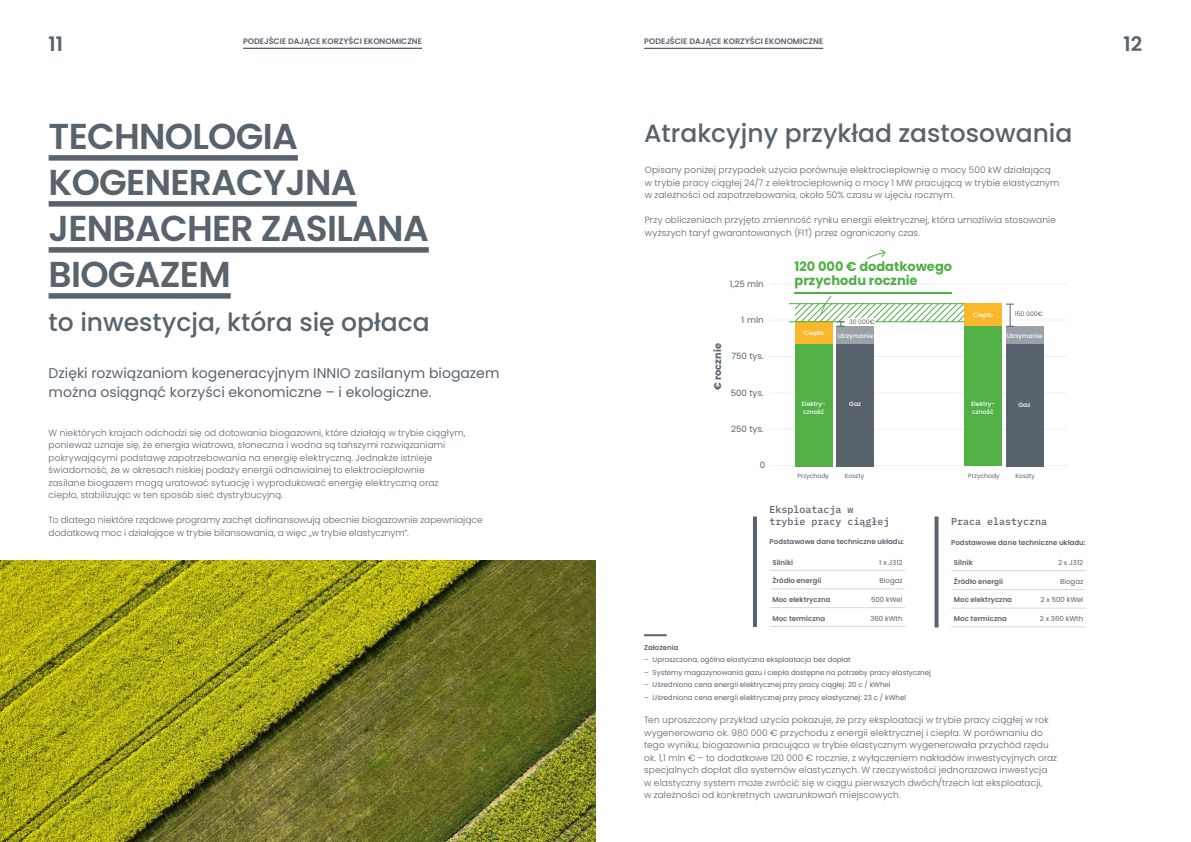
<style>
.page{position:relative;width:1191px;height:842px;background:#fff}
.page>*{position:absolute;margin:0;border:0;box-sizing:border-box;transform-origin:0 0}
.t1{font:600 36px/46px "Poppins";letter-spacing:-.02em;color:#58636e}
.t2{font:500 25px "Poppins";color:#58636e}
.t3{font:600 20px "Poppins";color:#58636e}
.t4{font:14px/19px "Poppins";color:#58636e}
.t5{font:700 13px/13.6px "Poppins";color:#51b046}
.t6{font:500 10px/12px "IBM Plex Mono";color:#58636e}
.t7{font:700 9.8px "Poppins";color:#58636e}
.t8{font:300 9px/12.5px "Poppins";letter-spacing:.01em;color:#58636e}
.t9{font:8.6px "Poppins";color:#58636e}
.t10{font:600 8px "Poppins";color:#58636e}
.t11{font:7px "Poppins";color:#58636e}
.t12{font:600 7px "Poppins";color:#58636e}
.t13{font:500 6.2px/7.4px "Poppins";color:#fff}
.t14{font:6.2px "Poppins";color:#58636e}
</style>
<div class="page">
<img style="left:0;top:561px;width:595px;height:281px">
<hr style="left:644px;top:634px;width:22px;height:2px;background:#58636e">
<div style="left:49px;top:155px;width:249px;height:6px;background:#58636e"></div>
<div style="left:49px;top:201px;width:308px;height:6px;background:#58636e"></div>
<div style="left:49px;top:247px;width:380px;height:6px;background:#58636e"></div>
<div style="left:49px;top:293px;width:182px;height:6px;background:#58636e"></div>
<svg style="left:934px;top:516px;width:4px;height:111px"></svg>
<hr style="left:753px;top:516px;width:4px;height:111px;background:#58636e">
<hr style="left:951px;top:570px;width:69px;height:1px;background:#d5d8db">
<hr style="left:1020px;top:570px;width:66px;height:1px;background:#d5d8db">
<hr style="left:952px;top:589px;width:68px;height:1px;background:#d5d8db">
<hr style="left:1020px;top:589px;width:65px;height:1px;background:#d5d8db">
<hr style="left:951px;top:608px;width:69px;height:1px;background:#d5d8db">
<hr style="left:951px;top:627px;width:69px;height:1px;background:#d5d8db">
<hr style="left:1020px;top:608px;width:66px;height:1px;background:#d5d8db">
<hr style="left:1020px;top:627px;width:66px;height:1px;background:#d5d8db">
<hr style="left:769px;top:570px;width:69px;height:1px;background:#d5d8db">
<hr style="left:838px;top:570px;width:67px;height:1px;background:#d5d8db">
<hr style="left:770px;top:589px;width:68px;height:1px;background:#d5d8db">
<hr style="left:838px;top:589px;width:66px;height:1px;background:#d5d8db">
<hr style="left:769px;top:607px;width:69px;height:1px;background:#d5d8db">
<hr style="left:769px;top:626px;width:69px;height:1px;background:#d5d8db">
<hr style="left:838px;top:607px;width:67px;height:1px;background:#d5d8db">
<hr style="left:838px;top:626px;width:67px;height:1px;background:#d5d8db">
<hr style="left:769px;top:320px;width:297px;height:1px;background:#58636e">
<hr style="left:769px;top:356px;width:297px;height:1px;background:#58636e">
<hr style="left:769px;top:392px;width:297px;height:1px;background:#58636e">
<hr style="left:769px;top:429px;width:297px;height:1px;background:#58636e">
<hr style="left:769px;top:465px;width:297px;height:1px;background:#58636e">
<hr style="left:769px;top:283px;width:297px;height:1px;background:#58636e">
<hr style="left:794px;top:292px;width:157px;height:1px;background:#51b046">
<div style="left:795px;top:344px;width:37px;height:122px;background:#51b046"></div>
<div style="left:795px;top:322px;width:37px;height:22px;background:#fab72b"></div>
<div style="left:837px;top:344px;width:37px;height:122px;background:#58636e"></div>
<div style="left:837px;top:326px;width:37px;height:18px;background:#9aa1a8"></div>
<div style="left:964px;top:326px;width:37px;height:140px;background:#51b046"></div>
<div style="left:964px;top:303px;width:37px;height:23px;background:#fab72b"></div>
<div style="left:1006px;top:344px;width:37px;height:122px;background:#58636e"></div>
<div style="left:1006px;top:326px;width:37px;height:18px;background:#9aa1a8"></div>
<hr style="left:789px;top:322px;width:175px;height:1px;background:#51b046">
<svg style="left:1006px;top:304px;width:7px;height:23px"></svg>
<hr style="left:789px;top:303px;width:175px;height:1px;background:#51b046">
<svg style="left:867px;top:249px;width:19px;height:10px"></svg>
<svg style="left:795px;top:296px;width:170px;height:31px"></svg>
<hr style="left:243px;top:48px;width:179px;height:1px;background:#58636e">
<hr style="left:644px;top:48px;width:179px;height:1px;background:#58636e">
<h3 class="t3" style="left:49px;top:32px;width:16px">11</h3>
<h3 class="t3" style="left:1123px;top:32px;width:20px">12</h3>
<p class="t10" style="left:243px;top:37px;width:181px">PODEJŚCIE DAJĄCE KORZYŚCI EKONOMICZNE</p>
<p class="t10" style="left:644px;top:37px;width:181px">PODEJŚCIE DAJĄCE KORZYŚCI EKONOMICZNE</p>
<h1 class="t1" style="left:49px;top:113px;width:382px">TECHNOLOGIA<br>KOGENERACYJNA<br>JENBACHER ZASILANA<br>BIOGAZEM</h1>
<h2 class="t2" style="left:49px;top:308px;width:382px">to inwestycja, która się opłaca</h2>
<h3 class="t4" style="left:49px;top:364px;width:452px">Dzięki rozwiązaniom kogeneracyjnym INNIO zasilanym biogazem można osiągnąć korzyści ekonomiczne – i ekologiczne.</h3>
<p class="t8" style="left:49px;top:426px;width:418px">W niektórych krajach odchodzi się od dotowania biogazowni, które działają w trybie ciągłym, ponieważ uznaje się, że energia wiatrowa, słoneczna i wodna są tańszymi rozwiązaniami pokrywającymi podstawę zapotrzebowania na energię elektryczną. Jednakże istnieje świadomość, że w okresach niskiej podaży energii odnawialnej to elektrociepłownie<br>zasilane biogazem mogą uratować sytuację i wyprodukować energię elektryczną oraz ciepło, stabilizując w ten sposób sieć dystrybucyjną.</p>
<p class="t8" style="left:49px;top:514px;width:435px">To dlatego niektóre rządowe programy zachęt dofinansowują obecnie biogazownie zapewniające dodatkową moc i działające w trybie bilansowania, a więc „w trybie elastycznym”.</p>
<h2 class="t2" style="left:644px;top:119px;width:430px">Atrakcyjny przykład zastosowania</h2>
<p class="t8" style="left:645px;top:164px;width:416px">Opisany poniżej przypadek użycia porównuje elektrociepłownię o mocy 500 kW działającą w trybie pracy ciągłej 24/7 z elektrociepłownią o mocy 1 MW pracującą w trybie elastycznym w zależności od zapotrzebowania, około 50% czasu w ujęciu rocznym.</p>
<p class="t8" style="left:645px;top:214px;width:413px">Przy obliczeniach przyjęto zmienność rynku energii elektrycznej, która umożliwia stosowanie wyższych taryf gwarantowanych (FIT) przez ograniczony czas.</p>
<p class="t9" style="left:730px;top:279px;width:35px">1,25 mln</p>
<p class="t7" style="left:712px;top:390px;width:48px;rotate:-90deg">€ rocznie</p>
<p class="t9" style="left:741px;top:315px;width:24px">1 mln</p>
<p class="t9" style="left:731px;top:351px;width:34px">750 tys.</p>
<p class="t9" style="left:731px;top:388px;width:34px">500 tys.</p>
<p class="t9" style="left:731px;top:424px;width:34px">250 tys.</p>
<p class="t9" style="left:760px;top:460px;width:7px">0</p>
<h3 class="t5" style="left:794px;top:260px;width:159px">120 000 € dodatkowego przychodu rocznie</h3>
<p class="t14" style="left:849px;top:319px;width:27px">30 000€</p>
<p class="t13" style="left:973px;top:311px;width:21px">Ciepło</p>
<p class="t14" style="left:1014px;top:311px;width:30px">150 000€</p>
<p class="t13" style="left:804px;top:329px;width:21px">Ciepło</p>
<p class="t13" style="left:837px;top:332px;width:37px">Utrzymanie</p>
<p class="t13" style="left:1006px;top:332px;width:37px">Utrzymanie</p>
<p class="t13" style="left:802px;top:400px;width:25px">Elektry&shy;czność</p>
<p class="t13" style="left:971px;top:400px;width:25px">Elektry&shy;czność</p>
<p class="t13" style="left:849px;top:400px;width:13px">Gaz</p>
<p class="t13" style="left:1018px;top:402px;width:13px">Gaz</p>
<p class="t14" style="left:797px;top:472px;width:33px">Przychody</p>
<p class="t14" style="left:844px;top:472px;width:21px">Koszty</p>
<p class="t14" style="left:968px;top:472px;width:33px">Przychody</p>
<p class="t14" style="left:1015px;top:472px;width:21px">Koszty</p>
<p class="t6" style="left:769px;top:502px;width:121px">Eksploatacja w trybie pracy ciągłej</p>
<p class="t6" style="left:951px;top:514px;width:97px">Praca elastyczna</p>
<p class="t12" style="left:769px;top:538px;width:136px">Podstawowe dane techniczne układu:</p>
<p class="t12" style="left:951px;top:538px;width:136px">Podstawowe dane techniczne układu:</p>
<p class="t12" style="left:772px;top:558px;width:22px">Silniki</p>
<p class="t11" style="left:879px;top:558px;width:25px">1 x J312</p>
<p class="t12" style="left:772px;top:577px;width:50px">Źródło energii</p>
<p class="t11" style="left:879px;top:577px;width:25px">Biogaz</p>
<p class="t12" style="left:772px;top:595px;width:60px">Moc elektryczna</p>
<p class="t11" style="left:871px;top:595px;width:33px">500 kWel</p>
<p class="t12" style="left:772px;top:614px;width:54px">Moc termiczna</p>
<p class="t11" style="left:870px;top:614px;width:34px">360 kWth</p>
<p class="t12" style="left:954px;top:558px;width:20px">Silnik</p>
<p class="t11" style="left:1058px;top:558px;width:27px">2 x J312</p>
<p class="t12" style="left:954px;top:577px;width:50px">Źródło energii</p>
<p class="t11" style="left:1060px;top:577px;width:25px">Biogaz</p>
<p class="t12" style="left:954px;top:596px;width:60px">Moc elektryczna</p>
<p class="t11" style="left:1040px;top:596px;width:44px">2 x 500 kWel</p>
<p class="t12" style="left:954px;top:615px;width:54px">Moc termiczna</p>
<p class="t11" style="left:1039px;top:615px;width:45px">2 x 360 kWth</p>
<p class="t12" style="left:644px;top:643px;width:36px">Założenia</p>
<p class="t11" style="left:644px;top:656px;width:208px">– Uproszczona, ogólna elastyczna eksploatacja bez dopłat</p>
<p class="t11" style="left:644px;top:668px;width:288px">– Systemy magazynowania gazu i ciepła dostępne na potrzeby pracy elastycznej</p>
<p class="t11" style="left:644px;top:681px;width:248px">– Uśredniona cena energii elektrycznej przy pracy ciągłej: 20 c / kWhel</p>
<p class="t11" style="left:644px;top:693px;width:263px">– Uśredniona cena energii elektrycznej przy pracy elastycznej: 23 c / kWhel</p>
<p class="t8" style="left:644px;top:714px;width:414px">Ten uproszczony przykład użycia pokazuje, że przy eksploatacji w trybie pracy ciągłej w rok wygenerowano ok. 980 000 € przychodu z energii elektrycznej i ciepła. W porównaniu do tego wyniku, biogazownia pracująca w trybie elastycznym wygenerowała przychód rzędu ok. 1,1 mln € – to dodatkowe 120 000 € rocznie, z wyłączeniem nakładów inwestycyjnych oraz specjalnych dopłat dla systemów elastycznych. W rzeczywistości jednorazowa inwestycja<br>w elastyczny system może zwrócić się w ciągu pierwszych dwóch/trzech lat eksploatacji,<br>w zależności od konkretnych uwarunkowań miejscowych.</p>
</div>
